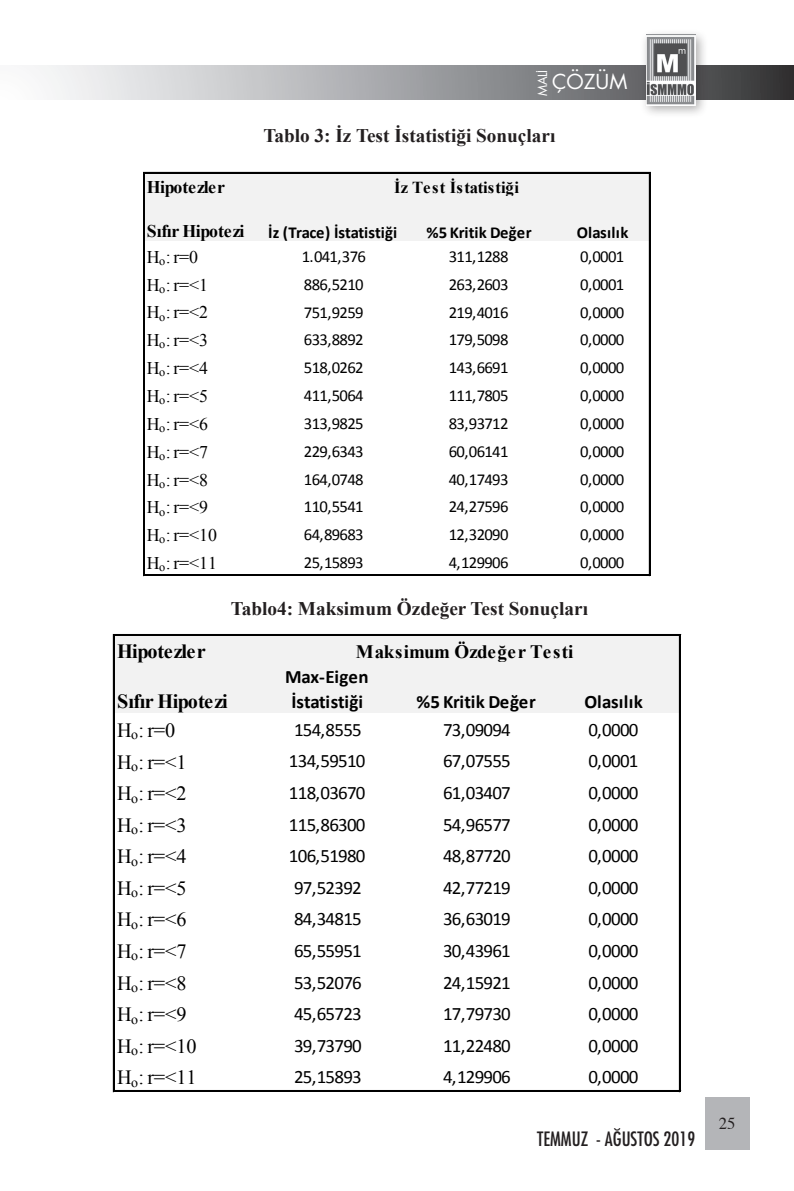
<style>
.page{position:relative;width:794px;height:1191px;background:#fff}
.page>*{position:absolute;margin:0;border:0;box-sizing:border-box;transform-origin:0 0}
.t1{font:20.12px "Times New Roman";color:#000}
.t2{font:700 20.12px "Times New Roman";letter-spacing:-.03em;color:#000}
.t3{font:20.12px "Futura Book Tr";color:#fff}
.Normal_wrd_1{font:700 19.25px "Times New Roman";color:#231f20}
.t4{font:19.25px "Futura Cond Nr Tr";color:#231f20}
.t5{font:18.9px "Calibri";letter-spacing:-.04em;color:#000}
.t6{font:700 18.9px/25.2px "Calibri";letter-spacing:-.005em;color:#000;text-align:center}
.t7{font:700 18.9px "Times New Roman";letter-spacing:.02em;color:#000}
.t8{font:700 18.9px "Calibri";letter-spacing:.02em;color:#000}
.t9{font:17.85px "Times New Roman";color:#000}
.t10{font:700 17.85px "Times New Roman";letter-spacing:-.03em;color:#000}
.t11{font:16.62px "Calibri";letter-spacing:-.04em;color:#000}
.t12{font:700 16.62px "Calibri";letter-spacing:-.005em;color:#000}
.t13{font:700 16.62px "Times New Roman";letter-spacing:.005em;color:#000}
.t14{font:700 16.62px "Calibri";letter-spacing:.02em;color:#000}
.t15{font:16.62px "Times";color:#231f20}
.t16{font:12.25px "Futura Book Tr";color:#fff}
</style>
<div class="page">
<div style="left:0;top:65px;width:794px;height:35px;background:linear-gradient(to right,#fff,#3c3d40)"></div>
<div style="left:640px;top:29px;width:68px;height:89px;background:#231f20;opacity:.36"></div>
<img style="left:646px;top:35px;width:49px;height:70px">
<div style="left:704px;top:1096px;width:45px;height:53px;background:#b4b5b8"></div>
<div style="left:115px;top:636px;width:565px;height:77px;background:#f2f2f2"></div>
<hr style="left:113px;top:634px;width:2px;height:457px;background:#000">
<hr style="left:679px;top:636px;width:1px;height:455px;background:#000">
<hr style="left:115px;top:634px;width:565px;height:2px;background:#000">
<hr style="left:115px;top:1090px;width:565px;height:1px;background:#000">
<div style="left:145px;top:173px;width:505px;height:68px;background:#f2f2f2"></div>
<hr style="left:143px;top:172px;width:2px;height:403px;background:#000">
<hr style="left:649px;top:173px;width:1px;height:402px;background:#000">
<hr style="left:145px;top:172px;width:505px;height:1px;background:#000">
<hr style="left:145px;top:574px;width:505px;height:1px;background:#000">
<p class="t16" style="left:534px;top:96px;width:27px;rotate:-90deg">MALİ</p>
<p class="t3" style="left:552px;top:68px;width:77px">ÇÖZÜM</p>
<p class="Normal_wrd_1" style="left:263px;top:122px;width:293px">Tablo 3: İz Test İstatistiği Sonuçları</p>
<p class="t13" style="left:394px;top:176px;width:126px">İz Test İstatistiği</p>
<p class="t10" style="left:147px;top:175px;width:80px">Hipotezler</p>
<p class="t10" style="left:147px;top:219px;width:99px">Sıfır Hipotezi</p>
<p class="t12" style="left:268px;top:220px;width:130px">İz (Trace) İstatistiği</p>
<p class="t12" style="left:426px;top:220px;width:107px">%5 Kritik Değer</p>
<p class="t14" style="left:577px;top:220px;width:53px">Olasılık</p>
<p class="t9" style="left:147px;top:245px;width:53px">H<sub>o</sub>: r=0</p>
<p class="t11" style="left:302px;top:246px;width:66px">1.041,376</p>
<p class="t11" style="left:449px;top:246px;width:61px">311,1288</p>
<p class="t11" style="left:580px;top:246px;width:46px">0,0001</p>
<p class="t9" style="left:147px;top:273px;width:63px">H<sub>o</sub>: r=&lt;1</p>
<p class="t11" style="left:304px;top:274px;width:61px">886,5210</p>
<p class="t11" style="left:449px;top:274px;width:61px">263,2603</p>
<p class="t11" style="left:580px;top:274px;width:46px">0,0001</p>
<p class="t9" style="left:147px;top:300px;width:63px">H<sub>o</sub>: r=&lt;2</p>
<p class="t11" style="left:304px;top:302px;width:61px">751,9259</p>
<p class="t11" style="left:449px;top:302px;width:61px">219,4016</p>
<p class="t11" style="left:580px;top:302px;width:46px">0,0000</p>
<p class="t9" style="left:147px;top:328px;width:63px">H<sub>o</sub>: r=&lt;3</p>
<p class="t11" style="left:304px;top:329px;width:61px">633,8892</p>
<p class="t11" style="left:449px;top:329px;width:61px">179,5098</p>
<p class="t11" style="left:580px;top:329px;width:46px">0,0000</p>
<p class="t9" style="left:147px;top:356px;width:63px">H<sub>o</sub>: r=&lt;4</p>
<p class="t11" style="left:304px;top:357px;width:61px">518,0262</p>
<p class="t11" style="left:449px;top:357px;width:61px">143,6691</p>
<p class="t11" style="left:580px;top:357px;width:46px">0,0000</p>
<p class="t9" style="left:147px;top:384px;width:63px">H<sub>o</sub>: r=&lt;5</p>
<p class="t11" style="left:304px;top:385px;width:61px">411,5064</p>
<p class="t11" style="left:449px;top:385px;width:61px">111,7805</p>
<p class="t11" style="left:580px;top:385px;width:46px">0,0000</p>
<p class="t9" style="left:147px;top:412px;width:63px">H<sub>o</sub>: r=&lt;6</p>
<p class="t11" style="left:304px;top:413px;width:61px">313,9825</p>
<p class="t11" style="left:449px;top:413px;width:61px">83,93712</p>
<p class="t11" style="left:580px;top:413px;width:46px">0,0000</p>
<p class="t9" style="left:147px;top:440px;width:63px">H<sub>o</sub>: r=&lt;7</p>
<p class="t11" style="left:304px;top:441px;width:61px">229,6343</p>
<p class="t11" style="left:449px;top:441px;width:61px">60,06141</p>
<p class="t11" style="left:580px;top:441px;width:46px">0,0000</p>
<p class="t9" style="left:147px;top:467px;width:63px">H<sub>o</sub>: r=&lt;8</p>
<p class="t11" style="left:304px;top:469px;width:61px">164,0748</p>
<p class="t11" style="left:449px;top:469px;width:61px">40,17493</p>
<p class="t11" style="left:580px;top:469px;width:46px">0,0000</p>
<p class="t9" style="left:147px;top:495px;width:63px">H<sub>o</sub>: r=&lt;9</p>
<p class="t11" style="left:304px;top:496px;width:61px">110,5541</p>
<p class="t11" style="left:449px;top:496px;width:61px">24,27596</p>
<p class="t11" style="left:580px;top:496px;width:46px">0,0000</p>
<p class="t9" style="left:147px;top:523px;width:72px">H<sub>o</sub>: r=&lt;10</p>
<p class="t11" style="left:304px;top:524px;width:61px">64,89683</p>
<p class="t11" style="left:449px;top:524px;width:61px">12,32090</p>
<p class="t11" style="left:580px;top:524px;width:46px">0,0000</p>
<p class="t9" style="left:147px;top:551px;width:72px">H<sub>o</sub>: r=&lt;11</p>
<p class="t11" style="left:304px;top:552px;width:61px">25,15893</p>
<p class="t11" style="left:449px;top:552px;width:61px">4,129906</p>
<p class="t11" style="left:580px;top:552px;width:46px">0,0000</p>
<p class="Normal_wrd_1" style="left:231px;top:595px;width:359px">Tablo4: Maksimum Özdeğer Test Sonuçları</p>
<p class="t2" style="left:117px;top:637px;width:90px">Hipotezler</p>
<p class="t2" style="left:117px;top:687px;width:112px">Sıfır Hipotezi</p>
<p class="t7" style="left:356px;top:638px;width:219px">Maksimum Özdeğer Testi</p>
<p class="t6" style="left:285px;top:663px;width:85px">Max-Eigen<br>İstatistiği</p>
<p class="t6" style="left:416px;top:689px;width:121px">%5 Kritik Değer</p>
<p class="t8" style="left:584px;top:689px;width:60px">Olasılık</p>
<p class="t1" style="left:117px;top:716px;width:60px">H<sub>o</sub>: r=0</p>
<p class="t5" style="left:294px;top:718px;width:69px">154,8555</p>
<p class="t5" style="left:443px;top:718px;width:69px">73,09094</p>
<p class="t5" style="left:588px;top:718px;width:52px">0,0000</p>
<p class="t1" style="left:117px;top:748px;width:71px">H<sub>o</sub>: r=&lt;1</p>
<p class="t5" style="left:289px;top:749px;width:78px">134,59510</p>
<p class="t5" style="left:443px;top:749px;width:69px">67,07555</p>
<p class="t5" style="left:588px;top:749px;width:52px">0,0001</p>
<p class="t1" style="left:117px;top:780px;width:71px">H<sub>o</sub>: r=&lt;2</p>
<p class="t5" style="left:289px;top:781px;width:78px">118,03670</p>
<p class="t5" style="left:443px;top:781px;width:69px">61,03407</p>
<p class="t5" style="left:588px;top:781px;width:52px">0,0000</p>
<p class="t1" style="left:117px;top:811px;width:71px">H<sub>o</sub>: r=&lt;3</p>
<p class="t5" style="left:289px;top:812px;width:78px">115,86300</p>
<p class="t5" style="left:443px;top:812px;width:69px">54,96577</p>
<p class="t5" style="left:588px;top:812px;width:52px">0,0000</p>
<p class="t1" style="left:117px;top:843px;width:71px">H<sub>o</sub>: r=&lt;4</p>
<p class="t5" style="left:289px;top:844px;width:78px">106,51980</p>
<p class="t5" style="left:443px;top:844px;width:69px">48,87720</p>
<p class="t5" style="left:588px;top:844px;width:52px">0,0000</p>
<p class="t1" style="left:117px;top:874px;width:71px">H<sub>o</sub>: r=&lt;5</p>
<p class="t5" style="left:294px;top:875px;width:69px">97,52392</p>
<p class="t5" style="left:443px;top:875px;width:69px">42,77219</p>
<p class="t5" style="left:588px;top:875px;width:52px">0,0000</p>
<p class="t1" style="left:117px;top:906px;width:71px">H<sub>o</sub>: r=&lt;6</p>
<p class="t5" style="left:294px;top:907px;width:69px">84,34815</p>
<p class="t5" style="left:443px;top:907px;width:69px">36,63019</p>
<p class="t5" style="left:588px;top:907px;width:52px">0,0000</p>
<p class="t1" style="left:117px;top:937px;width:71px">H<sub>o</sub>: r=&lt;7</p>
<p class="t5" style="left:294px;top:939px;width:69px">65,55951</p>
<p class="t5" style="left:443px;top:939px;width:69px">30,43961</p>
<p class="t5" style="left:588px;top:939px;width:52px">0,0000</p>
<p class="t1" style="left:117px;top:969px;width:71px">H<sub>o</sub>: r=&lt;8</p>
<p class="t5" style="left:294px;top:970px;width:69px">53,52076</p>
<p class="t5" style="left:443px;top:970px;width:69px">24,15921</p>
<p class="t5" style="left:588px;top:970px;width:52px">0,0000</p>
<p class="t1" style="left:117px;top:1000px;width:71px">H<sub>o</sub>: r=&lt;9</p>
<p class="t5" style="left:294px;top:1002px;width:69px">45,65723</p>
<p class="t5" style="left:443px;top:1002px;width:69px">17,79730</p>
<p class="t5" style="left:588px;top:1002px;width:52px">0,0000</p>
<p class="t1" style="left:117px;top:1032px;width:81px">H<sub>o</sub>: r=&lt;10</p>
<p class="t5" style="left:294px;top:1033px;width:69px">39,73790</p>
<p class="t5" style="left:443px;top:1033px;width:69px">11,22480</p>
<p class="t5" style="left:588px;top:1033px;width:52px">0,0000</p>
<p class="t1" style="left:117px;top:1064px;width:81px">H<sub>o</sub>: r=&lt;11</p>
<p class="t5" style="left:294px;top:1065px;width:69px">25,15893</p>
<p class="t5" style="left:443px;top:1065px;width:69px">4,129906</p>
<p class="t5" style="left:588px;top:1065px;width:52px">0,0000</p>
<p class="t4" style="left:537px;top:1126px;width:159px">TEMMUZ - AĞUSTOS 2019</p>
<p class="t15" style="left:719px;top:1113px;width:18px">25</p>
</div>
